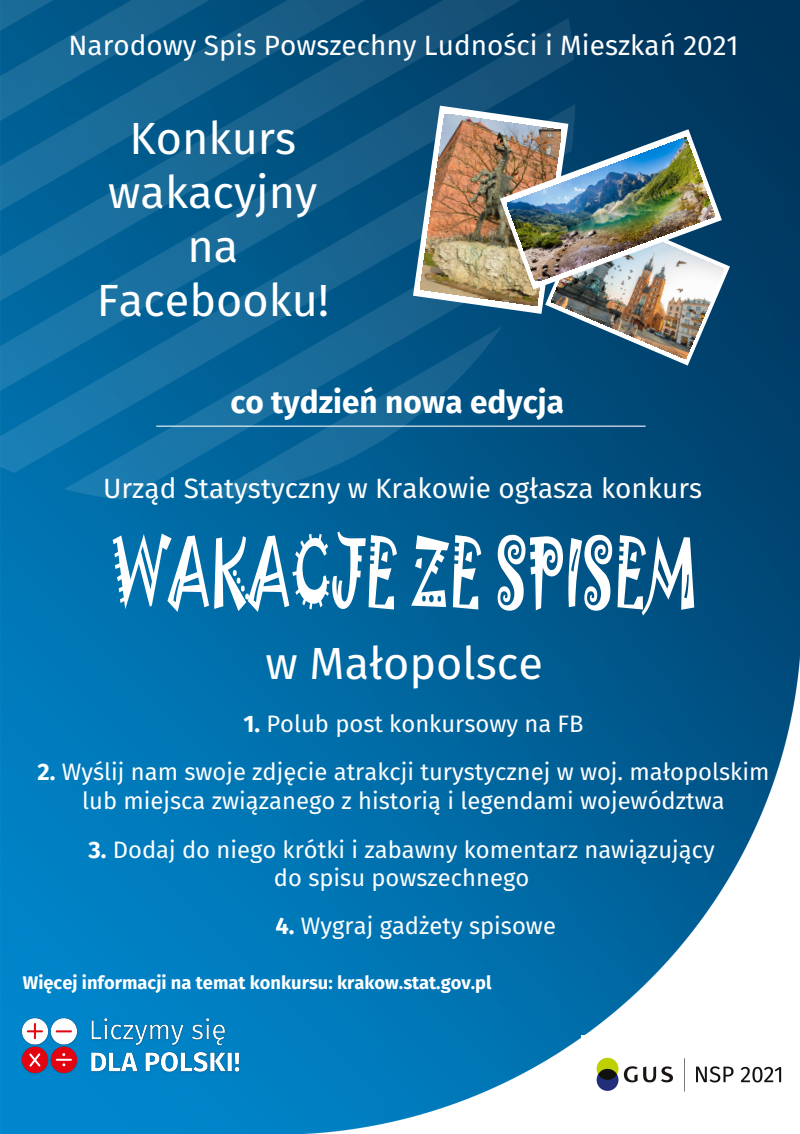
<style>
.page{position:relative;width:800px;height:1134px;background:#fff}
.page>*{position:absolute;margin:0;border:0;box-sizing:border-box;transform-origin:0 0}
.t1{font:85.43px "Jokerman";color:#fff;scale:.63 1}
.t2{font:45px/54px "Fira Sans";color:#fff;text-align:center}
.t3{font:700 31.5px "Fira Sans";color:#fff}
.t4{font:27.9px "Fira Sans";color:#fff}
.t5{font:23.77px/28.5px "Fira Sans";color:#fff;text-align:center}
.t6{font:700 18.3px "Fira Sans";color:#fff}
.s1{font-weight:700}
</style>
<div class="page">
<img style="left:0;top:0;width:799px;height:1133px">
<img style="left:15px;top:1007px;width:230px;height:80px">
<img style="left:581px;top:1035px;width:213px;height:78px">
<hr style="left:156px;top:425px;width:489px;height:1px;background:#fff">
<img style="left:413px;top:106px;width:316px;height:259px">
<img style="left:507px;top:137px;width:207px;height:144px">
<svg style="left:440px;top:851px;width:4px;height:5px"></svg>
<p class="t4" style="left:68px;top:29px;width:671px">Narodowy Spis Powszechny Ludności i Mieszkań 2021</p>
<h2 class="t2" style="left:97px;top:112px;width:233px">Konkurs wakacyjny na<br>Facebooku!</h2>
<h3 class="t3" style="left:230px;top:384px;width:335px">co tydzień nowa edycja</h3>
<p class="t4" style="left:103px;top:472px;width:600px">Urząd Statystyczny w Krakowie ogłasza konkurs</p>
<h1 class="t1" style="left:110px;top:533px;width:934px">WAKACJE ZE SPISEM</h1>
<h2 class="t2" style="left:265px;top:637px;width:279px">w Małopolsce</h2>
<p class="t5" style="left:243px;top:710px;width:341px"><span class="s1">1.</span> Polub post konkursowy na FB</p>
<p class="t5" style="left:38px;top:758px;width:733px"><span class="s1">2.</span> Wyślij nam swoje zdjęcie atrakcji turystycznej w woj. małopolskim lub miejsca związanego z historią i legendami województwa</p>
<p class="t5" style="left:88px;top:835px;width:627px"><span class="s1">3.</span> Dodaj do niego krótki i zabawny komentarz nawiązujący do spisu powszechnego</p>
<p class="t5" style="left:275px;top:911px;width:282px"><span class="s1">4.</span> Wygraj gadżety spisowe</p>
<p class="t6" style="left:23px;top:971px;width:470px">Więcej informacji na temat konkursu: krakow.stat.gov.pl</p>
</div>
